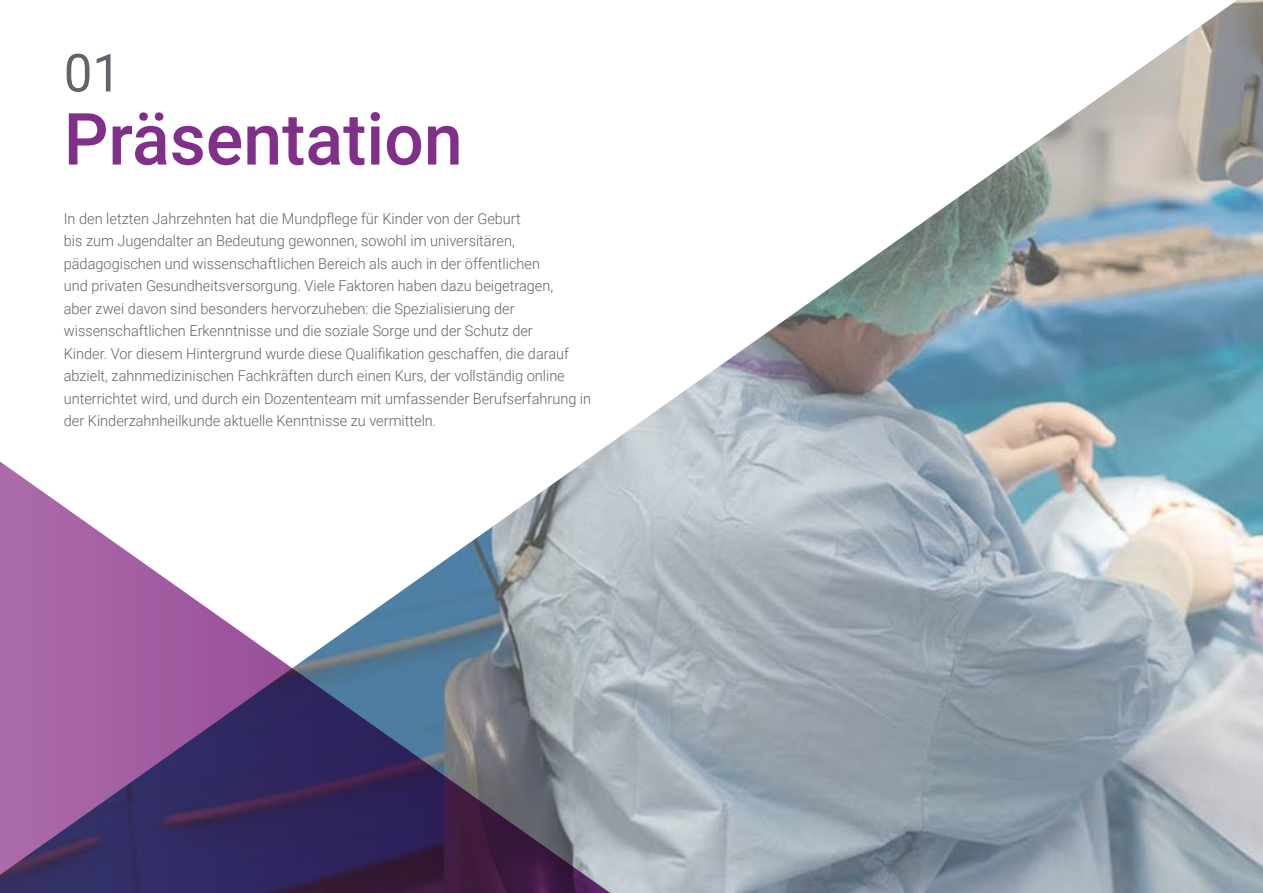
<style>
.page{position:relative;width:1263px;height:893px;background:#fff}
.page>*{position:absolute;margin:0;border:0;box-sizing:border-box;transform-origin:0 0}
.t1{font:500 72px "Roboto";color:#813089}
.t2{font:52.5px "Roboto";color:#61646a}
.t3{font:300 15px/22.5px "Roboto";color:#61646a}
</style>
<div class="page">
<img style="left:607px;top:0;width:656px;height:893px">
<svg style="left:0;top:446px;width:640px;height:447px"></svg>
<h2 class="t2" style="left:64px;top:36px;width:59px">01</h2>
<h1 class="t1" style="left:64px;top:89px;width:400px">Präsentation</h1>
<p class="t3" style="left:64px;top:207px;width:529px">In den letzten Jahrzehnten hat die Mundpflege für Kinder von der Geburt<br>bis zum Jugendalter an Bedeutung gewonnen, sowohl im universitären, pädagogischen und wissenschaftlichen Bereich als auch in der öffentlichen<br>und privaten Gesundheitsversorgung. Viele Faktoren haben dazu beigetragen,<br>aber zwei davon sind besonders hervorzuheben: die Spezialisierung der wissenschaftlichen Erkenntnisse und die soziale Sorge und der Schutz der<br>Kinder. Vor diesem Hintergrund wurde diese Qualifikation geschaffen, die darauf abzielt, zahnmedizinischen Fachkräften durch einen Kurs, der vollständig online unterrichtet wird, und durch ein Dozententeam mit umfassender Berufserfahrung in der Kinderzahnheilkunde aktuelle Kenntnisse zu vermitteln.</p>
</div>
